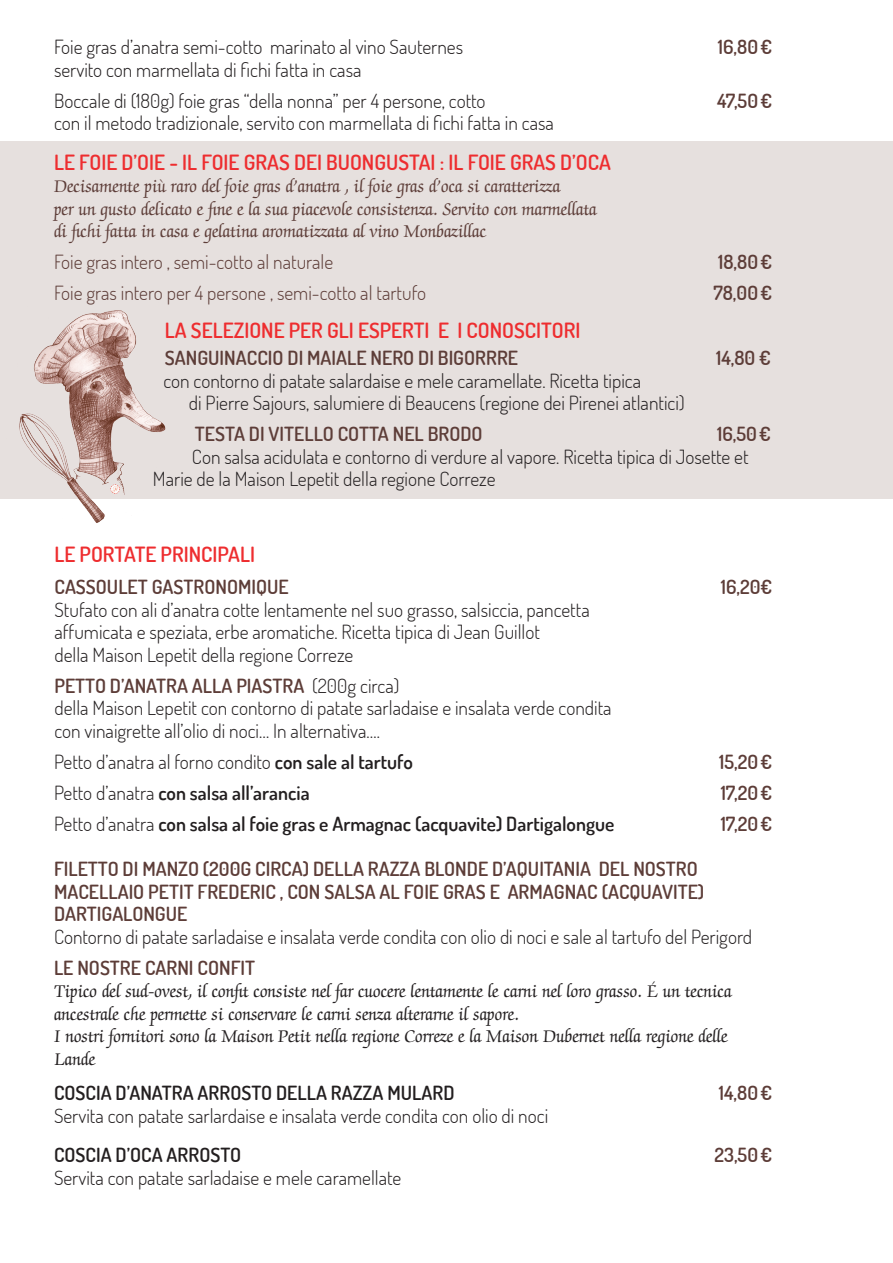
<style>
.page{position:relative;width:893px;height:1263px;background:#fff}
.page>*{position:absolute;margin:0;border:0;box-sizing:border-box;transform-origin:0 0}
.t1{font:600 21px "Dosis";color:#ee2d2f}
.t2{font:300 19.5px/22.5px "Dosis";color:#231f20}
.t3{font:600 19.5px/22.5px "Dosis";color:#5d3d38}
.t4{font:19.5px/22.5px "Zapf Chancery Std";color:#231f20}
.t5{font:19.5px/22.5px "Zapf Chancery Std";color:#5d3d38}
.t6{font:600 19.5px "Dosis";color:#231f20}
.t7{font:300 19.5px "Dosis";color:#5d3d38}
.s1{font-weight:600;color:#5d3d38}
.s2{font-weight:600}
.s3{font-weight:300}
</style>
<div class="page">
<div style="left:0;top:141px;width:893px;height:358px;background:#e6e0de"></div>
<img style="left:19px;top:310px;width:147px;height:213px">
<p class="t2" style="left:54px;top:35px;width:411px">Foie gras d’anatra semi-cotto marinato al vino Sauternes</p>
<p class="t3" style="left:718px;top:35px;width:56px">16,80€</p>
<p class="t2" style="left:54px;top:58px;width:309px">servito con marmellata di fichi fatta in casa</p>
<p class="t2" style="left:54px;top:89px;width:433px">Boccale di (180g) foie gras “della nonna” per 4 persone, cotto</p>
<p class="t3" style="left:717px;top:89px;width:57px">47,50€</p>
<p class="t2" style="left:54px;top:111px;width:501px">con il metodo tradizionale, servito con marmellata di fichi fatta in casa</p>
<p class="t1" style="left:54px;top:148px;width:558px">LE FOIE D’OIE - IL FOIE GRAS DEI BUONGUSTAI : IL FOIE GRAS D’OCA</p>
<p class="t5" style="left:54px;top:176px;width:544px">Decisamente più raro del foie gras d’anatra , il foie gras d’oca si caratterizza<br>per un gusto delicato e fine e la sua piacevole consistenza. Servito con marmellata di fichi fatta in casa e gelatina aromatizzata al vino Monbazillac</p>
<p class="t7" style="left:54px;top:249px;width:281px">Foie gras intero , semi-cotto al naturale</p>
<p class="t3" style="left:718px;top:250px;width:56px">18,80€</p>
<p class="t7" style="left:54px;top:280px;width:374px">Foie gras intero per 4 persone , semi-cotto al tartufo</p>
<p class="t3" style="left:713px;top:281px;width:60px">78,00€</p>
<p class="t1" style="left:165px;top:317px;width:417px">LA SELEZIONE PER GLI ESPERTI E I CONOSCITORI</p>
<p class="t3" style="left:165px;top:346px;width:355px">SANGUINACCIO DI MAIALE NERO DI BIGORRRE</p>
<p class="t3" style="left:716px;top:346px;width:56px">14,80 €</p>
<p class="t2" style="left:189px;top:369px;width:497px;text-indent:-26px">con contorno di patate salardaise e mele caramellate. Ricetta tipica<br>di Pierre Sajours, salumiere di Beaucens (regione dei Pirenei atlantici)</p>
<p class="t3" style="left:195px;top:422px;width:289px">TESTA DI VITELLO COTTA NEL BRODO</p>
<p class="t3" style="left:717px;top:422px;width:55px">16,50€</p>
<p class="t2" style="left:192px;top:445px;width:558px">Con salsa acidulata e contorno di verdure al vapore. Ricetta tipica di Josette et</p>
<p class="t2" style="left:153px;top:467px;width:344px">Marie de la Maison Lepetit della regione Correze</p>
<p class="t1" style="left:54px;top:541px;width:202px">LE PORTATE PRINCIPALI</p>
<p class="t3" style="left:54px;top:575px;width:236px">CASSOULET GASTRONOMIQUE</p>
<p class="t3" style="left:721px;top:575px;width:53px">16,20€</p>
<p class="t2" style="left:54px;top:598px;width:537px">Stufato con ali d’anatra cotte lentamente nel suo grasso, salsiccia, pancetta affumicata e speziata, erbe aromatiche. Ricetta tipica di Jean Guillot<br>della Maison Lepetit della regione Correze</p>
<p class="t2" style="left:54px;top:674px;width:559px"><span class="s1">PETTO D’ANATRA ALLA PIASTRA</span> (200g circa)<br>della Maison Lepetit con contorno di patate sarladaise e insalata verde condita con vinaigrette all’olio di noci… In alternativa….</p>
<p class="t2" style="left:54px;top:750px;width:360px">Petto d’anatra al forno condito <span class="s2">con sale al tartufo</span></p>
<p class="t3" style="left:719px;top:750px;width:55px">15,20€</p>
<p class="t6" style="left:54px;top:780px;width:257px"><span class="s3">Petto d’anatra</span> con salsa all’arancia</p>
<p class="t3" style="left:721px;top:781px;width:53px">17,20€</p>
<p class="t6" style="left:54px;top:811px;width:562px"><span class="s3">Petto d’anatra</span> con salsa al foie gras e Armagnac (acquavite) Dartigalongue</p>
<p class="t3" style="left:721px;top:812px;width:53px">17,20€</p>
<p class="t3" style="left:54px;top:857px;width:652px">FILETTO DI MANZO (200G CIRCA) DELLA RAZZA BLONDE D’AQUITANIA DEL NOSTRO<br>MACELLAIO PETIT FREDERIC , CON SALSA AL FOIE GRAS E ARMAGNAC (ACQUAVITE)<br>DARTIGALONGUE</p>
<p class="t2" style="left:54px;top:925px;width:700px">Contorno di patate sarladaise e insalata verde condita con olio di noci e sale al tartufo del Perigord</p>
<p class="t3" style="left:54px;top:956px;width:203px">LE NOSTRE CARNI CONFIT</p>
<p class="t4" style="left:54px;top:981px;width:679px">Tipico del sud-ovest, il confit consiste nel far cuocere lentamente le carni nel loro grasso. É un tecnica ancestrale che permette si conservare le carni senza alterarne il sapore.<br>I nostri fornitori sono la Maison Petit nella regione Correze e la Maison Dubernet nella regione delle Lande</p>
<p class="t6" style="left:54px;top:1080px;width:402px">COSCIA D’ANATRA ARROSTO DELLA RAZZA MULARD</p>
<p class="t3" style="left:719px;top:1081px;width:55px">14,80€</p>
<p class="t2" style="left:54px;top:1104px;width:496px">Servita con patate sarlardaise e insalata verde condita con olio di noci</p>
<p class="t6" style="left:54px;top:1142px;width:189px">COSCIA D’OCA ARROSTO</p>
<p class="t3" style="left:714px;top:1143px;width:59px">23,50€</p>
<p class="t2" style="left:54px;top:1166px;width:349px">Servita con patate sarladaise e mele caramellate</p>
</div>
